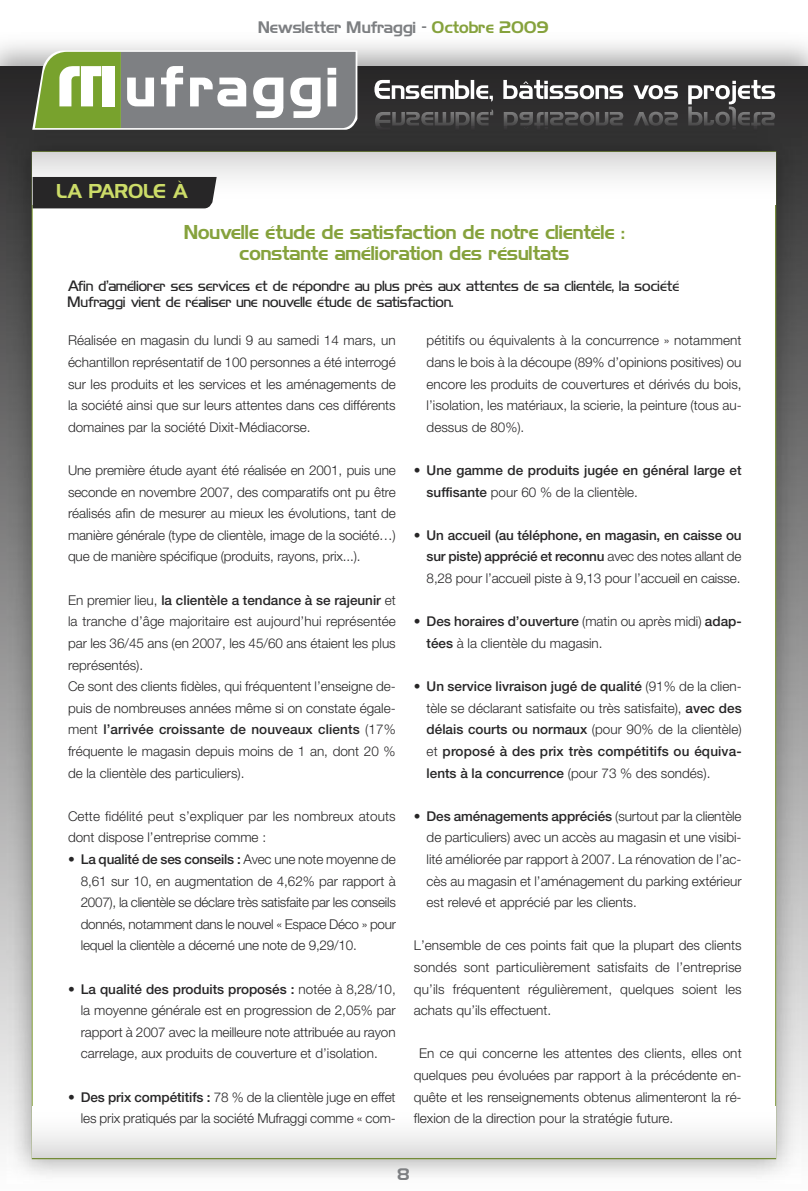
<style>
.page{position:relative;width:808px;height:1191px;background:#fff}
.page>*{position:absolute;margin:0;border:0;box-sizing:border-box;transform-origin:0 0}
.t1{font:18px/21.6px "Hancock Park Laser";color:#86a23d;text-align:center}
.t2{font:18px "Hancock Park Laser";letter-spacing:-.02em;color:#ccdc68}
.t3{font:15px "Hancock Park Laser";color:#7d7f82}
.t4{font:300 13.5px/21.6px "Helvetica Neue";color:#272627;text-align:justify}
.t5{font:500 13.5px/21.6px "Helvetica Neue";color:#272627}
.t6{font:13.5px/16.2px "Hancock Park Light Laser";color:#272627}
.s1{color:#86a23d}
.s2{font-weight:500}
.s3{font-weight:300}
</style>
<div class="page">
<div style="left:0;top:66px;width:808px;height:1125px;background:linear-gradient(to bottom,#272627,#fdfdfd)"></div>
<img style="left:6px;top:126px;width:795px;height:1058px">
<div style="left:33px;top:152px;width:742px;height:1006px;background:#fff"></div>
<svg style="left:32px;top:50px;width:325px;height:80px"></svg>
<svg style="left:374px;top:80px;width:401px;height:24px"></svg>
<img style="left:375px;top:107px;width:400px;height:19px">
<div style="left:376px;top:126px;width:381px;height:5px;background:#313131"></div>
<div style="left:33px;top:177px;width:184px;height:31px;background:#272627"></div>
<h1 class="t2" style="left:57px;top:181px;width:133px">LA PAROLE À</h1>
<p class="t3" style="left:259px;top:19px;width:292px">Newsletter Mufraggi - <span class="s1">Octobre 2009</span></p>
<h1 class="t1" style="left:185px;top:221px;width:441px">Nouvelle étude de satisfaction de notre clientèle : constante amélioration des résultats</h1>
<p class="t6" style="left:68px;top:278px;width:613px">Afin d’améliorer ses services et de répondre au plus près aux attentes de sa clientèle, la société<br>Mufraggi vient de réaliser une nouvelle étude de satisfaction.</p>
<p class="t4" style="left:68px;top:331px;width:329px">Réalisée en magasin du lundi 9 au samedi 14 mars, un échantillon représentatif de 100 personnes a été interrogé sur les produits et les services et les aménagements de la société ainsi que sur leurs attentes dans ces différents domaines par la société Dixit-Médiacorse.</p>
<p class="t4" style="left:68px;top:461px;width:329px">Une première étude ayant été réalisée en 2001, puis une seconde en novembre 2007, des comparatifs ont pu être réalisés afin de mesurer au mieux les évolutions, tant de manière générale (type de clientèle, image de la société…) que de manière spécifique (produits, rayons, prix...).</p>
<p class="t4" style="left:68px;top:590px;width:329px;text-align:left">En premier lieu, <span class="s2">la clientèle a tendance à se rajeunir</span> et la tranche d’âge majoritaire est aujourd’hui représentée par les 36/45 ans (en 2007, les 45/60 ans étaient les plus représentés).<br>Ce sont des clients fidèles, qui fréquentent l’enseigne de&shy;puis de nombreuses années même si on constate égale&shy;ment <span class="s2">l’arrivée croissante de nouveaux clients</span> (17% fréquente le magasin depuis moins de 1 an, dont 20 % de la clientèle des particuliers).</p>
<p class="t4" style="left:68px;top:806px;width:329px">Cette fidélité peut s’expliquer par les nombreux atouts dont dispose l’entreprise comme :</p>
<p class="t4" style="left:81px;top:849px;width:317px;text-indent:-13px">• <span class="s2">La qualité de ses conseils :</span> Avec une note moyenne de 8,61 sur 10, en augmentation de 4,62% par rapport à 2007), la clientèle se déclare très satisfaite par les conseils donnés, notamment dans le nouvel « Espace Déco » pour lequel la clientèle a décerné une note de 9,29/10.</p>
<p class="t4" style="left:81px;top:979px;width:317px;text-indent:-13px">• <span class="s2">La qualité des produits proposés :</span> notée à 8,28/10, la moyenne générale est en progression de 2,05% par rapport à 2007 avec la meilleure note attribuée au rayon carrelage, aux produits de couverture et d’isolation.</p>
<p class="t4" style="left:68px;top:1087px;width:329px;text-align:right">• <span class="s2">Des prix compétitifs :</span> 78 % de la clientèle juge en effet les prix pratiqués par la société Mufraggi comme « com-</p>
<p class="t4" style="left:427px;top:331px;width:317px">pétitifs ou équivalents à la concurrence » notamment dans le bois à la découpe (89% d’opinions positives) ou encore les produits de couvertures et dérivés du bois, l’isolation, les matériaux, la scierie, la peinture (tous au&shy;dessus de 80%).</p>
<p class="t5" style="left:427px;top:461px;width:316px;text-indent:-13px"><span class="s3">•</span> Une gamme de produits jugée en général large et suffisante <span class="s3">pour 60 % de la clientèle.</span></p>
<p class="t4" style="left:427px;top:525px;width:316px;text-indent:-13px">• <span class="s2">Un accueil (au téléphone, en magasin, en caisse ou sur piste) apprécié et reconnu</span> avec des notes allant de 8,28 pour l’accueil piste à 9,13 pour l’accueil en caisse.</p>
<p class="t4" style="left:427px;top:612px;width:316px;text-indent:-13px">• <span class="s2">Des horaires d’ouverture</span> (matin ou après midi) <span class="s2">adap&shy;tées</span> à la clientèle du magasin.</p>
<p class="t5" style="left:427px;top:677px;width:317px;text-align:justify;text-indent:-13px"><span class="s3">•</span> Un service livraison jugé de qualité <span class="s3">(91% de la clien&shy;tèle se déclarant satisfaite ou très satisfaite),</span> avec des délais courts ou normaux <span class="s3">(pour 90% de la clientèle) et</span> proposé à des prix très compétitifs ou équiva&shy;lents à la concurrence <span class="s3">(pour 73 % des sondés).</span></p>
<p class="t4" style="left:427px;top:806px;width:316px;text-indent:-13px">• <span class="s2">Des aménagements appréciés</span> (surtout par la clientèle de particuliers) avec un accès au magasin et une visibi&shy;lité améliorée par rapport à 2007. La rénovation de l’ac&shy;cès au magasin et l’aménagement du parking extérieur est relevé et apprécié par les clients.</p>
<p class="t4" style="left:414px;top:936px;width:329px">L’ensemble de ces points fait que la plupart des clients sondés sont particulièrement satisfaits de l’entreprise qu’ils fréquentent régulièrement, quelques soient les achats qu’ils effectuent.</p>
<p class="t4" style="left:414px;top:1044px;width:329px;text-indent:5px">En ce qui concerne les attentes des clients, elles ont quelques peu évoluées par rapport à la précédente en&shy;quête et les renseignements obtenus alimenteront la ré&shy;flexion de la direction pour la stratégie future.</p>
<p class="t3" style="left:398px;top:1165px;width:14px">8</p>
</div>
